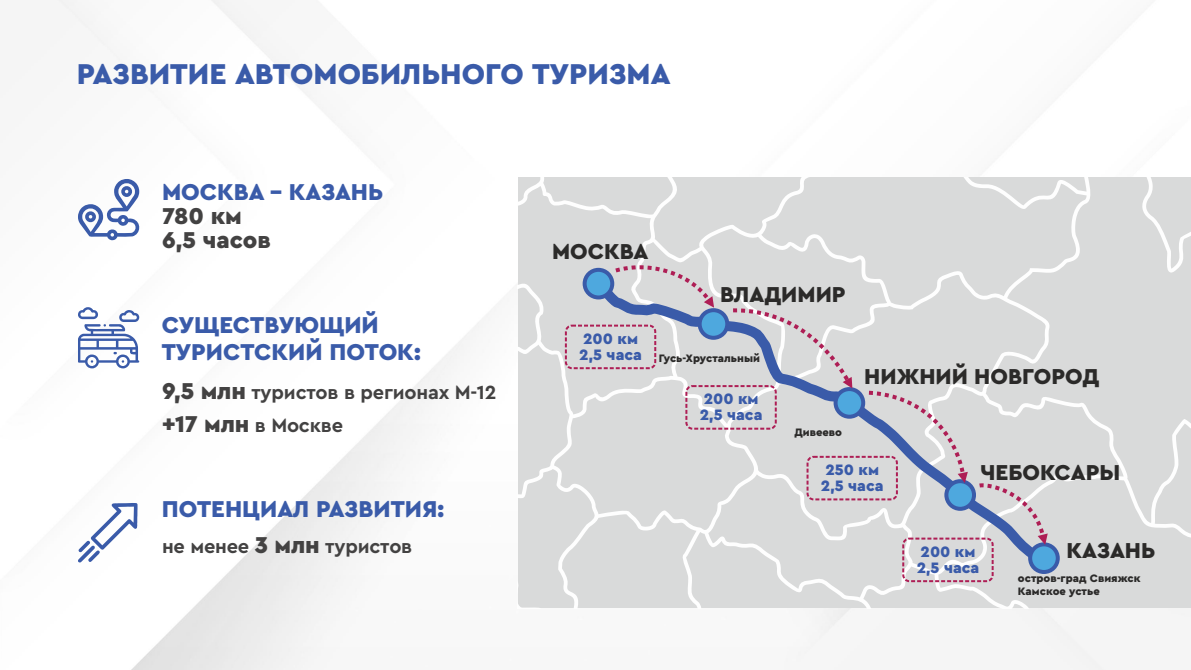
<style>
.page{position:relative;width:1191px;height:670px;background:#fff}
.page>*{position:absolute;margin:0;border:0;box-sizing:border-box;transform-origin:0 0}
.t1{font:900 30px "Cera Pro";color:#3a5ba9}
.t2{font:900 24px/27.2px "Cera Pro";color:#3a5ba9}
.t3{font:900 24px/23.5px "Cera Pro";color:#434242}
.t4{font:900 22.6px "Cera Pro";color:#2b2a29}
.t5{font:700 20px/33.2px "Cera Pro";letter-spacing:-.01em;color:#434242}
.t6{font:900 15.8px/15.9px "Cera Pro";color:#3a5ba9}
.t7{font:900 11.3px/12.8px "Cera Pro";color:#2b2a29}
.s1{font-weight:900;font-size:24px}
</style>
<div class="page">
<div style="left:518px;top:178px;width:672px;height:430px;background:#d9dada"></div>
<svg style="left:591px;top:276px;width:463px;height:292px;background:#d9dadb"></svg>
<div style="left:582px;top:268px;width:32px;height:31px;background:#4ea8de;border:4px solid #3a5ba9;border-radius:50%"></div>
<svg style="left:697px;top:308px;width:32px;height:32px"></svg>
<svg style="left:833px;top:387px;width:32px;height:32px"></svg>
<svg style="left:944px;top:479px;width:32px;height:32px"></svg>
<div style="left:1028px;top:542px;width:31px;height:32px;background:#4ea8de;border:4px solid #3a5ba9;border-radius:50%"></div>
<div style="left:565px;top:324px;width:91px;height:45px;border:2px dashed #ae1e55;border-radius:6px"></div>
<div style="left:685px;top:385px;width:91px;height:44px;border:2px dashed #ae1e55;border-radius:6px"></div>
<div style="left:806px;top:456px;width:92px;height:44px;border:2px dashed #ae1e55;border-radius:6px"></div>
<div style="left:902px;top:537px;width:91px;height:45px;border:2px dashed #ae1e55;border-radius:6px"></div>
<svg style="left:78px;top:179px;width:62px;height:61px"></svg>
<svg style="left:78px;top:502px;width:60px;height:60px"></svg>
<svg style="left:615px;top:265px;width:99px;height:43px;background:#cfc9d1"></svg>
<svg style="left:733px;top:308px;width:119px;height:80px;background:#c7c6d1"></svg>
<svg style="left:869px;top:391px;width:98px;height:92px;background:#c5c4d0"></svg>
<svg style="left:979px;top:483px;width:68px;height:62px;background:#c3bfcd"></svg>
<svg style="left:78px;top:307px;width:61px;height:61px"></svg>
<p class="t1" style="left:77px;top:60px;width:595px">РАЗВИТИЕ АВТОМОБИЛЬНОГО ТУРИЗМА</p>
<p class="t2" style="left:162px;top:179px;width:223px">МОСКВА – КАЗАНЬ</p>
<p class="t3" style="left:162px;top:205px;width:110px">780 км<br>6,5 часов</p>
<p class="t2" style="left:162px;top:312px;width:260px">СУЩЕСТВУЮЩИЙ<br>ТУРИСТСКИЙ ПОТОК:</p>
<p class="t5" style="left:162px;top:376px;width:336px"><span class="s1">9,5 млн</span> туристов в регионах М-12 <span class="s1">+17 млн</span> в Москве</p>
<p class="t2" style="left:162px;top:496px;width:284px">ПОТЕНЦИАЛ РАЗВИТИЯ:</p>
<p class="t5" style="left:162px;top:530px;width:252px">не менее <span class="s1">3 млн</span> туристов</p>
<p class="t4" style="left:552px;top:241px;width:98px">МОСКВА</p>
<p class="t4" style="left:720px;top:284px;width:127px">ВЛАДИМИР</p>
<p class="t6" style="left:579px;top:331px;width:64px">200 км<br>2,5 часа</p>
<p class="t7" style="left:658px;top:352px;width:103px">Гусь-Хрустальный</p>
<p class="t6" style="left:700px;top:391px;width:64px">200 км<br>2,5 часа</p>
<p class="t7" style="left:794px;top:425px;width:49px">Дивеево</p>
<p class="t4" style="left:864px;top:365px;width:236px">НИЖНИЙ НОВГОРОД</p>
<p class="t6" style="left:821px;top:462px;width:64px">250 км<br>2,5 часа</p>
<p class="t4" style="left:980px;top:462px;width:141px">ЧЕБОКСАРЫ</p>
<p class="t6" style="left:916px;top:544px;width:64px">200 км<br>2,5 часа</p>
<p class="t4" style="left:1066px;top:540px;width:90px">КАЗАНЬ</p>
<p class="t7" style="left:1018px;top:572px;width:124px">остров-град Свияжск<br>Камское устье</p>
</div>
